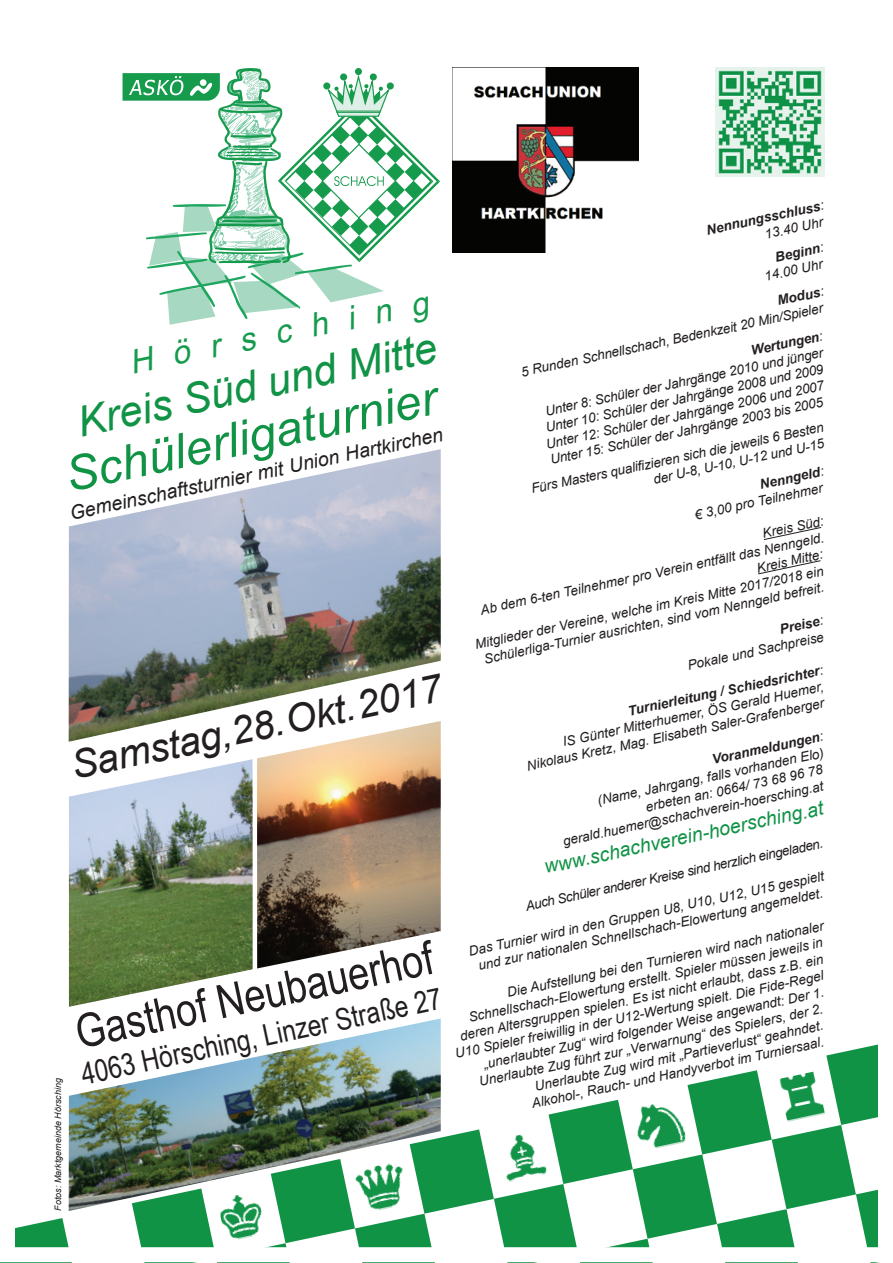
<style>
.page{position:relative;width:893px;height:1263px;background:#fff}
.page>*{position:absolute;margin:0;border:0;box-sizing:border-box;transform-origin:0 0}
.t1{font:italic 48px "Arial";color:#119346}
.t2{font:46.5px "Arial Narrow";color:#231f20}
.t3{font:italic 42px "Arial";color:#119346}
.t4{font:italic 39px "Arial";color:#231f20}
.t5{font:italic 33px "Arial Narrow";color:#169b4d;scale:1.17 1}
.t6{font:30px "Arial Narrow";color:#231f20}
.t7{font:italic 19.5px "Arial";color:#231f20}
.t8{font:italic 19.5px "Arial";color:#119346}
.t9{font:italic 13.5px/16.2px "Arial";color:#231f20}
.t10{font:italic 700 13.5px/16.2px "Arial";color:#231f20}
.t11{font:italic 9px "Arial";color:#231f20}
.s1{font-weight:400}
.s2{font-weight:700}
</style>
<div class="page">
<svg style="left:0;top:1218px;width:72px;height:45px"></svg>
<svg style="left:133px;top:1044px;width:746px;height:219px"></svg>
<svg style="left:763px;top:527px;width:59px;height:13px"></svg>
<svg style="left:758px;top:560px;width:63px;height:15px"></svg>
<img style="left:496px;top:1130px;width:56px;height:53px">
<img style="left:631px;top:1098px;width:61px;height:54px">
<img style="left:777px;top:1071px;width:48px;height:51px">
<img style="left:217px;top:1211px;width:52px;height:31px">
<img style="left:352px;top:1211px;width:62px;height:3px">
<svg style="left:123px;top:68px;width:317px;height:257px"></svg>
<img style="left:69px;top:449px;width:372px;height:264px">
<img style="left:69px;top:800px;width:184px;height:128px">
<img style="left:257px;top:800px;width:184px;height:128px">
<img style="left:69px;top:1018px;width:372px;height:193px">
<svg style="left:68px;top:713px;width:373px;height:87px"></svg>
<div style="left:64px;top:792px;width:5px;height:220px;background:#fff"></div>
<hr style="left:253px;top:754px;width:4px;height:220px;background:#fff">
<svg style="left:68px;top:928px;width:373px;height:79px"></svg>
<img style="left:716px;top:68px;width:109px;height:109px">
<img style="left:453px;top:68px;width:186px;height:184px">
<h3 class="t5" style="left:125px;top:337px;width:261px;rotate:-11deg">Hörsching</h3>
<h3 class="t3" style="left:72px;top:396px;width:368px;rotate:-12deg">Kreis Süd und Mitte</h3>
<h1 class="t1" style="left:59px;top:445px;width:380px;rotate:-12deg">Schülerligaturnier</h1>
<h3 class="t7" style="left:67px;top:501px;width:382px;rotate:-12deg">Gemeinschaftsturnier mit Union Hartkirchen</h3>
<h3 class="t4" style="left:66px;top:741px;width:379px;rotate:-12deg">Samstag,28. Okt. 2017</h3>
<p class="t11" style="left:52px;top:1211px;width:134px;rotate:-90deg">Fotos: Marktgemeinde Hörsching</p>
<h2 class="t2" style="left:69px;top:999px;width:366px;rotate:-12deg">Gasthof Neubauerhof</h2>
<h3 class="t6" style="left:77px;top:1053px;width:369px;rotate:-12deg">4063 Hörsching, Linzer Straße 27</h3>
<p class="t10" style="left:760px;top:211px;width:65px;text-indent:-56px;rotate:-12deg">Nennungsschluss<span class="s1">:<br>13.40 Uhr</span></p>
<p class="t9" style="left:760px;top:252px;width:65px;text-indent:14px;rotate:-12deg"><span class="s2">Beginn</span>:<br>14.00 Uhr</p>
<p class="t9" style="left:516px;top:348px;width:314px;text-indent:266px;rotate:-12deg"><span class="s2">Modus</span>:<br>5 Runden Schnellschach, Bedenkzeit 20 Min/Spieler</p>
<p class="t10" style="left:750px;top:343px;width:74px;rotate:-12deg">Wertungen<span class="s1">:</span></p>
<p class="t9" style="left:544px;top:403px;width:285px;rotate:-12deg">Unter 8: Schüler der Jahrgänge 2010 und jünger</p>
<p class="t9" style="left:544px;top:420px;width:285px;rotate:-12deg">Unter 10: Schüler der Jahrgänge 2008 und 2009</p>
<p class="t9" style="left:545px;top:436px;width:285px;rotate:-12deg">Unter 12: Schüler der Jahrgänge 2006 und 2007</p>
<p class="t9" style="left:549px;top:452px;width:280px;rotate:-12deg">Unter 15: Schüler der Jahrgänge 2003 bis 2005</p>
<p class="t9" style="left:530px;top:481px;width:300px;text-align:right;rotate:-12deg">Fürs Masters qualifi zieren sich die jeweils 6 Besten der U-8, U-10, U-12 und U-15</p>
<p class="t9" style="left:690px;top:491px;width:137px;text-indent:70px;rotate:-12deg"><span class="s2">Nenngeld</span>: € 3,00 pro Teilnehmer</p>
<p class="t9" style="left:761px;top:526px;width:64px;rotate:-12deg">Kreis Süd:</p>
<p class="t9" style="left:479px;top:602px;width:352px;rotate:-12deg">Ab dem 6-ten Teilnehmer pro Verein entfällt das Nenngeld.</p>
<p class="t9" style="left:755px;top:560px;width:69px;rotate:-12deg">Kreis Mitte:</p>
<p class="t9" style="left:474px;top:637px;width:357px;rotate:-12deg">Mitglieder der Vereine, welche im Kreis Mitte 2017/2018 ein</p>
<p class="t9" style="left:483px;top:651px;width:349px;rotate:-12deg">Schülerliga-Turnier ausrichten, sind vom Nenngeld befreit.</p>
<p class="t9" style="left:683px;top:642px;width:143px;text-align:right;rotate:-12deg"><span class="s2">Preise</span>:<br>Pokale und Sachpreise</p>
<p class="t10" style="left:626px;top:704px;width:201px;rotate:-12deg">Turnierleitung / Schiedsrichter<span class="s1">:</span></p>
<p class="t9" style="left:561px;top:734px;width:268px;rotate:-12deg">IS Günter Mitterhuemer, ÖS Gerald Huemer,</p>
<p class="t9" style="left:525px;top:758px;width:305px;rotate:-12deg">Nikolaus Kretz, Mag. Elisabeth Saler-Grafenberger</p>
<p class="t10" style="left:711px;top:752px;width:115px;rotate:-12deg">Voranmeldungen<span class="s1">:</span></p>
<p class="t9" style="left:596px;top:793px;width:233px;rotate:-12deg">(Name, Jahrgang, falls vorhanden Elo)</p>
<p class="t9" style="left:644px;top:799px;width:182px;rotate:-12deg">erbeten an: 0664/ 73 68 96 78</p>
<p class="t9" style="left:561px;top:833px;width:267px;rotate:-12deg">gerald.huemer@schachverein-hoersching.at</p>
<h3 class="t8" style="left:542px;top:854px;width:287px;rotate:-12deg">www.schachverein-hoersching.at</h3>
<p class="t9" style="left:524px;top:898px;width:305px;rotate:-12deg">Auch Schüler anderer Kreise sind herzlich eingeladen.</p>
<p class="t9" style="left:467px;top:943px;width:364px;text-align:center;rotate:-12deg">Das Turnier wird in den Gruppen U8, U10, U12, U15 gespielt und zur nationalen Schnellschach-Elowertung angemeldet.</p>
<p class="t9" style="left:506px;top:985px;width:325px;rotate:-12deg">Die Aufstellung bei den Turnieren wird nach nationaler</p>
<p class="t9" style="left:467px;top:1010px;width:363px;rotate:-12deg">Schnellschach-Elowertung erstellt. Spieler müssen jeweils in</p>
<p class="t9" style="left:459px;top:1028px;width:372px;rotate:-12deg">deren Altersgruppen spielen. Es ist nicht erlaubt, dass z.B. ein</p>
<p class="t9" style="left:454px;top:1046px;width:378px;rotate:-12deg">U10 Spieler freiwillig in der U12-Wertung spielt. Die Fide-Regel</p>
<p class="t9" style="left:482px;top:1056px;width:349px;rotate:-12deg">„unerlaubter Zug“ wird folgender Weise angewandt: Der 1.</p>
<p class="t9" style="left:477px;top:1074px;width:353px;rotate:-12deg">Unerlaubte Zug führt zur „Verwarnung“ des Spielers, der 2.</p>
<p class="t9" style="left:533px;top:1078px;width:296px;rotate:-12deg">Unerlaubte Zug wird mit „Partieverlust“ geahndet.</p>
<p class="t9" style="left:530px;top:1096px;width:300px;rotate:-12deg">Alkohol-, Rauch- und Handyverbot im Turniersaal.</p>
</div>
